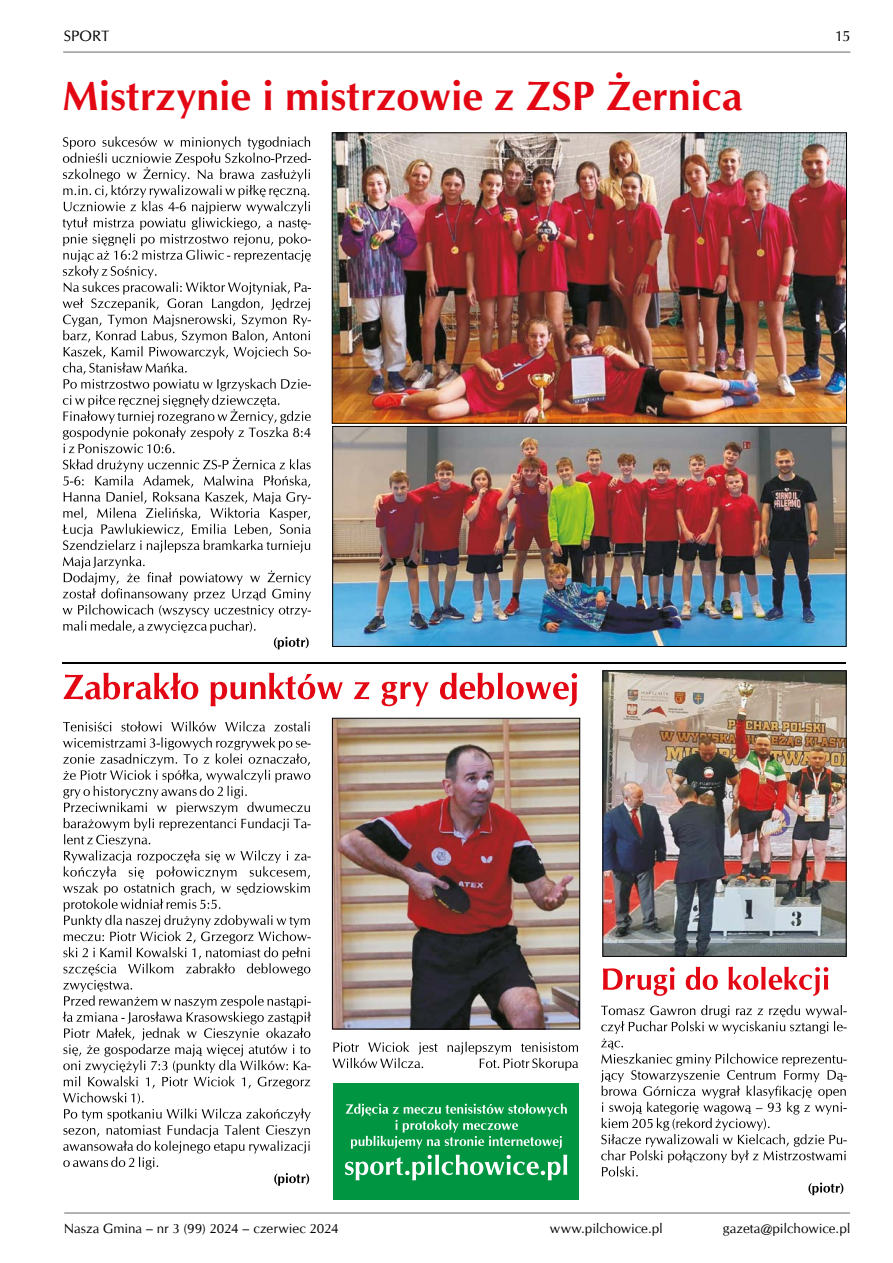
<style>
.page{position:relative;width:893px;height:1263px;background:#fff}
.page>*{position:absolute;margin:0;border:0;box-sizing:border-box;transform-origin:0 0}
.t1{font:700 41.1px "CG Omega";color:#e30613}
.t2{font:15px "CG Omega";letter-spacing:-.005em;color:#000}
.t3{font:13.5px "CG Omega";letter-spacing:-.005em;color:#000}
</style>
<div class="page">
<hr style="left:65px;top:1212px;width:785px;height:1px;background:#000">
<hr style="left:62px;top:662px;width:784px;height:1px;background:#000">
<svg style="left:63px;top:137px;width:248px;height:512px"></svg>
<img style="left:334px;top:428px;width:510px;height:217px">
<img style="left:334px;top:135px;width:511px;height:286px">
<div style="left:332px;top:133px;width:515px;height:290px;border:1px solid #000"></div>
<div style="left:332px;top:426px;width:514px;height:221px;border:1px solid #000"></div>
<svg style="left:63px;top:721px;width:248px;height:465px"></svg>
<img style="left:605px;top:672px;width:239px;height:282px">
<svg style="left:601px;top:1005px;width:246px;height:190px"></svg>
<img style="left:334px;top:720px;width:244px;height:307px">
<svg style="left:64px;top:673px;width:513px;height:33px"></svg>
<svg style="left:603px;top:967px;width:225px;height:29px"></svg>
<div style="left:603px;top:670px;width:243px;height:286px;border:1px solid #000"></div>
<div style="left:332px;top:718px;width:248px;height:311px;border:1px solid #000"></div>
<svg style="left:332px;top:1042px;width:246px;height:29px"></svg>
<div style="left:333px;top:1083px;width:245px;height:116px;background:#009641"></div>
<svg style="left:345px;top:1103px;width:222px;height:77px"></svg>
<hr style="left:63px;top:52px;width:787px;height:1px;background:#000">
<p class="t2" style="left:64px;top:27px;width:47px">SPORT</p>
<p class="t2" style="left:835px;top:27px;width:17px">15</p>
<h1 class="t1" style="left:62px;top:70px;width:682px">Mistrzynie i mistrzowie z ZSP Żernica</h1>
<p class="t3" style="left:64px;top:1220px;width:276px">Nasza Gmina – nr 3 (99) 2024 – czerwiec 2024</p>
<p class="t3" style="left:550px;top:1220px;width:115px">www.pilchowice.pl</p>
<p class="t3" style="left:723px;top:1220px;width:129px">gazeta@pilchowice.pl</p>
</div>
